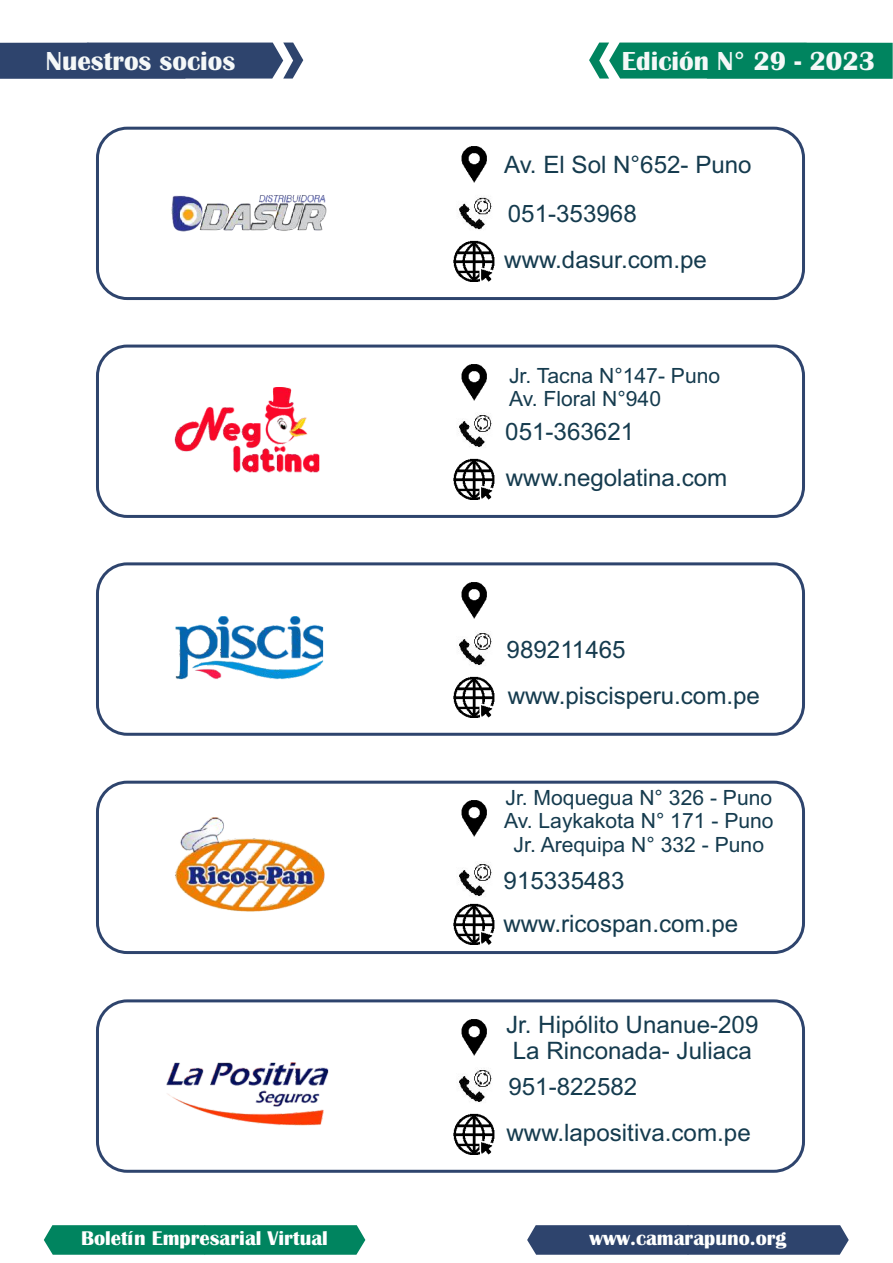
<style>
.page{position:relative;width:893px;height:1263px;background:#fff}
.page>*{position:absolute;margin:0;border:0;box-sizing:border-box;transform-origin:0 0}
.t1{font:700 27px "Britannic";color:#f5f8f8}
.t2{font:24px/46.3px "Arial";color:#153b4e}
.t3{font:21px/23.4px "Arial";color:#153b4e}
.t4{font:700 20.55px "Britannic";color:#fff}
</style>
<div class="page">
<div style="left:96px;top:781px;width:709px;height:173px;border:3px solid #2e446d;border-radius:30px"></div>
<div style="left:96px;top:999px;width:709px;height:174px;border:3px solid #2e446d;border-radius:30px"></div>
<img style="left:166px;top:1062px;width:163px;height:64px">
<div style="left:96px;top:345px;width:709px;height:173px;border:3px solid #2e446d;border-radius:30px"></div>
<div style="left:96px;top:127px;width:709px;height:173px;border:3px solid #2e446d;border-radius:30px"></div>
<img style="left:450px;top:141px;width:49px;height:48px;border-radius:50%">
<img style="left:450px;top:189px;width:49px;height:49px;border-radius:50%">
<img style="left:450px;top:238px;width:49px;height:48px;border-radius:50%">
<img style="left:171px;top:195px;width:156px;height:37px">
<img style="left:450px;top:358px;width:49px;height:49px;border-radius:50%">
<img style="left:450px;top:407px;width:49px;height:48px;border-radius:50%">
<img style="left:450px;top:456px;width:49px;height:48px;border-radius:50%">
<img style="left:174px;top:387px;width:146px;height:86px">
<div style="left:96px;top:562px;width:709px;height:174px;border:3px solid #2e446d;border-radius:30px"></div>
<img style="left:450px;top:576px;width:49px;height:49px;border-radius:50%">
<img style="left:450px;top:625px;width:49px;height:48px;border-radius:50%">
<img style="left:450px;top:673px;width:49px;height:49px;border-radius:50%">
<img style="left:175px;top:616px;width:149px;height:64px">
<img style="left:450px;top:794px;width:49px;height:49px;border-radius:50%">
<img style="left:450px;top:856px;width:49px;height:48px;border-radius:50%">
<img style="left:450px;top:901px;width:49px;height:48px;border-radius:50%">
<img style="left:175px;top:817px;width:150px;height:95px">
<img style="left:450px;top:1013px;width:49px;height:49px;border-radius:50%">
<img style="left:450px;top:1062px;width:49px;height:48px;border-radius:50%">
<img style="left:450px;top:1110px;width:49px;height:49px;border-radius:50%">
<svg style="left:0;top:43px;width:303px;height:36px;background:#3a4e75"></svg>
<svg style="left:527px;top:1225px;width:322px;height:30px;background:#374c73"></svg>
<svg style="left:44px;top:1225px;width:321px;height:30px;background:#0a8865"></svg>
<svg style="left:589px;top:43px;width:304px;height:36px;background:#0f8b68"></svg>
<p class="t1" style="left:46px;top:51px;width:191px">Nuestros socios</p>
<p class="t1" style="left:622px;top:51px;width:255px">Edición N° 29 - 2023</p>
<p class="t2" style="left:504px;top:143px;width:249px;line-height:48.4px">Av. El Sol N°652- Puno<br>051-353968</p>
<p class="t2" style="left:504px;top:239px;width:204px">www.dasur.com.pe</p>
<p class="t3" style="left:509px;top:365px;width:213px">Jr. Tacna N°147- Puno<br>Av. Floral N°940</p>
<p class="t2" style="left:505px;top:410px;width:224px">051-363621 www.negolatina.com</p>
<p class="t2" style="left:507px;top:628px;width:255px">989211465 www.piscisperu.com.pe</p>
<p class="t3" style="left:504px;top:788px;width:271px;text-align:center">Jr. Moquegua N° 326 - Puno<br>Av. Laykakota N° 171 - Puno<br>Jr. Arequipa N° 332 - Puno</p>
<p class="t2" style="left:503px;top:861px;width:236px;line-height:42.9px">915335483 www.ricospan.com.pe</p>
<p class="t2" style="left:506px;top:1013px;width:254px;line-height:26.8px">Jr. Hipólito Unanue-209<br>La Rinconada- Juliaca</p>
<p class="t2" style="left:506px;top:1065px;width:246px">951-822582 www.lapositiva.com.pe</p>
<p class="t4" style="left:81px;top:1231px;width:248px">Boletín Empresarial Virtual</p>
<p class="t4" style="left:589px;top:1230px;width:199px">www.camarapuno.org</p>
</div>
